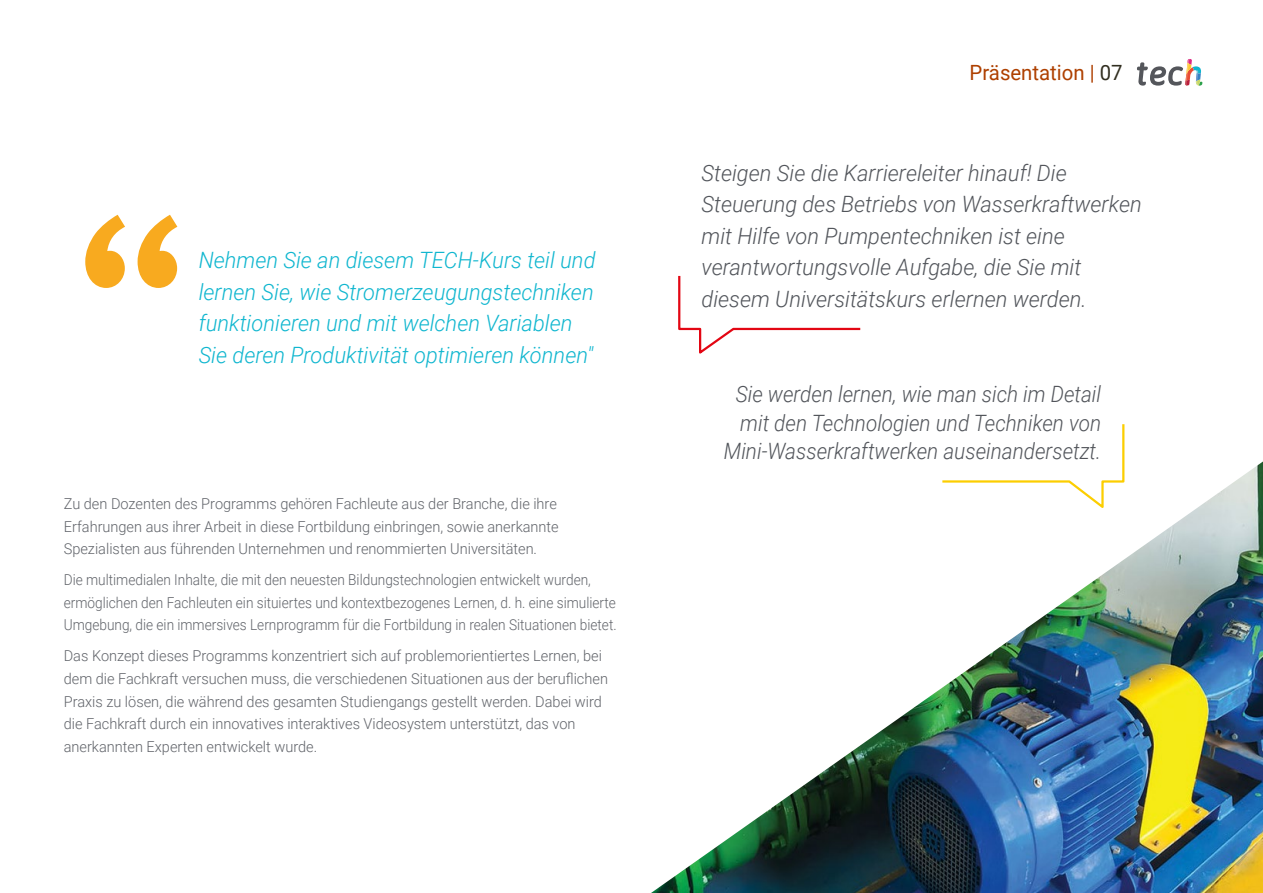
<style>
.page{position:relative;width:1263px;height:893px;background:#fff}
.page>*{position:absolute;margin:0;border:0;box-sizing:border-box;transform-origin:0 0}
.t1{font:italic 300 22.5px/31.5px "Roboto";color:#52555b}
.t2{font:italic 300 22.5px/31.5px "Roboto";color:#0fb6cf}
.t3{font:italic 300 22.5px/28.5px "Roboto";color:#52555b;text-align:right;scale:.92 1}
.t4{font:21px "Roboto";color:#ae4000}
.t5{font:300 15px/22.5px "Roboto";color:#61646a}
.t6{font:300 15px/22.5px "Roboto";color:#61646a;scale:.91 1}
.s1{color:#312e20}
</style>
<div class="page">
<svg style="left:85px;top:215px;width:92px;height:73px"></svg>
<svg style="left:1122px;top:424px;width:3px;height:37px"></svg>
<svg style="left:678px;top:275px;width:183px;height:79px"></svg>
<img style="left:651px;top:461px;width:612px;height:432px">
<svg style="left:1137px;top:59px;width:65px;height:27px"></svg>
<h1 class="t2" style="left:199px;top:243px;width:398px">Nehmen Sie an diesem TECH-Kurs teil und lernen Sie, wie Stromerzeugungstechniken funktionieren und mit welchen Variablen Sie deren Produktivität optimieren können"</h1>
<p class="t5" style="left:64px;top:492px;width:496px">Zu den Dozenten des Programms gehören Fachleute aus der Branche, die ihre<br>Erfahrungen aus ihrer Arbeit in diese Fortbildung einbringen, sowie anerkannte<br>Spezialisten aus führenden Unternehmen und renommierten Universitäten.</p>
<p class="t6" style="left:64px;top:568px;width:609px">Die multimedialen Inhalte, die mit den neuesten Bildungstechnologien entwickelt wurden, ermöglichen den Fachleuten ein situiertes und kontextbezogenes Lernen, d. h. eine simulierte<br>Umgebung, die ein immersives Lernprogramm für die Fortbildung in realen Situationen bietet.</p>
<p class="t5" style="left:64px;top:644px;width:546px">Das Konzept dieses Programms konzentriert sich auf problemorientiertes Lernen, bei dem die Fachkraft versuchen muss, die verschiedenen Situationen aus der beruflichen Praxis zu lösen, die während des gesamten Studiengangs gestellt werden. Dabei wird die Fachkraft durch ein innovatives interaktives Videosystem unterstützt, das von anerkannten Experten entwickelt wurde.</p>
<h2 class="t4" style="left:969px;top:57px;width:155px">Präsentation | <span class="s1">07</span></h2>
<h1 class="t1" style="left:701px;top:156px;width:442px">Steigen Sie die Karriereleiter hinauf! Die Steuerung des Betriebs von Wasserkraftwerken mit Hilfe von Pumpentechniken ist eine verantwortungsvolle Aufgabe, die Sie mit diesem Universitätskurs erlernen werden.</h1>
<h1 class="t3" style="left:724px;top:379px;width:412px">Sie werden lernen, wie man sich im Detail mit den Technologien und Techniken von<br>Mini-Wasserkraftwerken auseinandersetzt.</h1>
</div>
